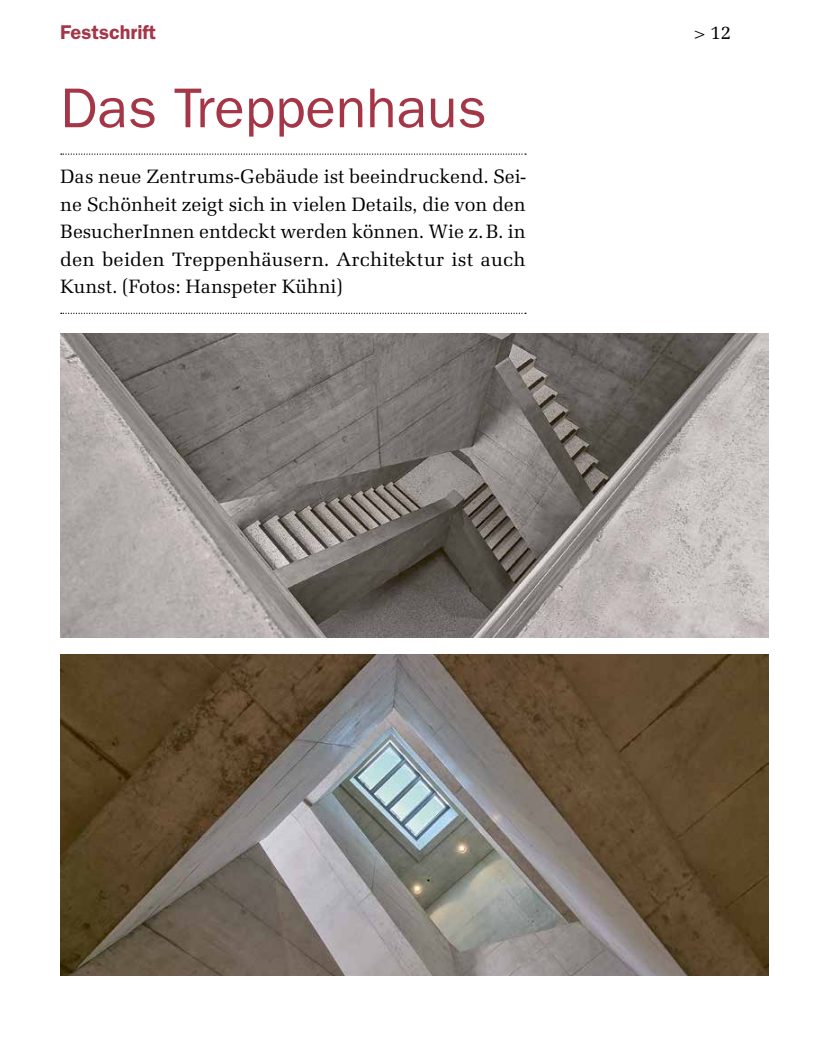
<style>
.page{position:relative;width:815px;height:1053px;background:#fff}
.page>*{position:absolute;margin:0;border:0;box-sizing:border-box;transform-origin:0 0}
.t1{font:56.25px "ITC Franklin Gothic Std";color:#a53647}
.t2{font:20px/27.5px "Latino URW";letter-spacing:.005em;color:#000;text-align:justify}
.t3{font:600 20px "ITC Franklin Gothic Std";color:#a53647}
</style>
<div class="page">
<svg style="left:61px;top:153px;width:465px;height:2px"></svg>
<svg style="left:61px;top:313px;width:465px;height:1px"></svg>
<img style="left:60px;top:334px;width:709px;height:303px">
<img style="left:60px;top:654px;width:709px;height:321px">
<p class="t3" style="left:60px;top:20px;width:97px">Festschrift</p>
<p class="t2" style="left:694px;top:19px;width:38px">&gt; 12</p>
<h1 class="t1" style="left:60px;top:76px;width:428px">Das Treppenhaus</h1>
<p class="t2" style="left:60px;top:163px;width:467px">Das neue Zentrums-Gebäude ist beeindruckend. Sei&shy;ne Schönheit zeigt sich in vielen Details, die von den BesucherInnen entdeckt werden können. Wie z. B. in den beiden Treppenhäusern. Architektur ist auch Kunst. (Fotos: Hanspeter Kühni)</p>
</div>
